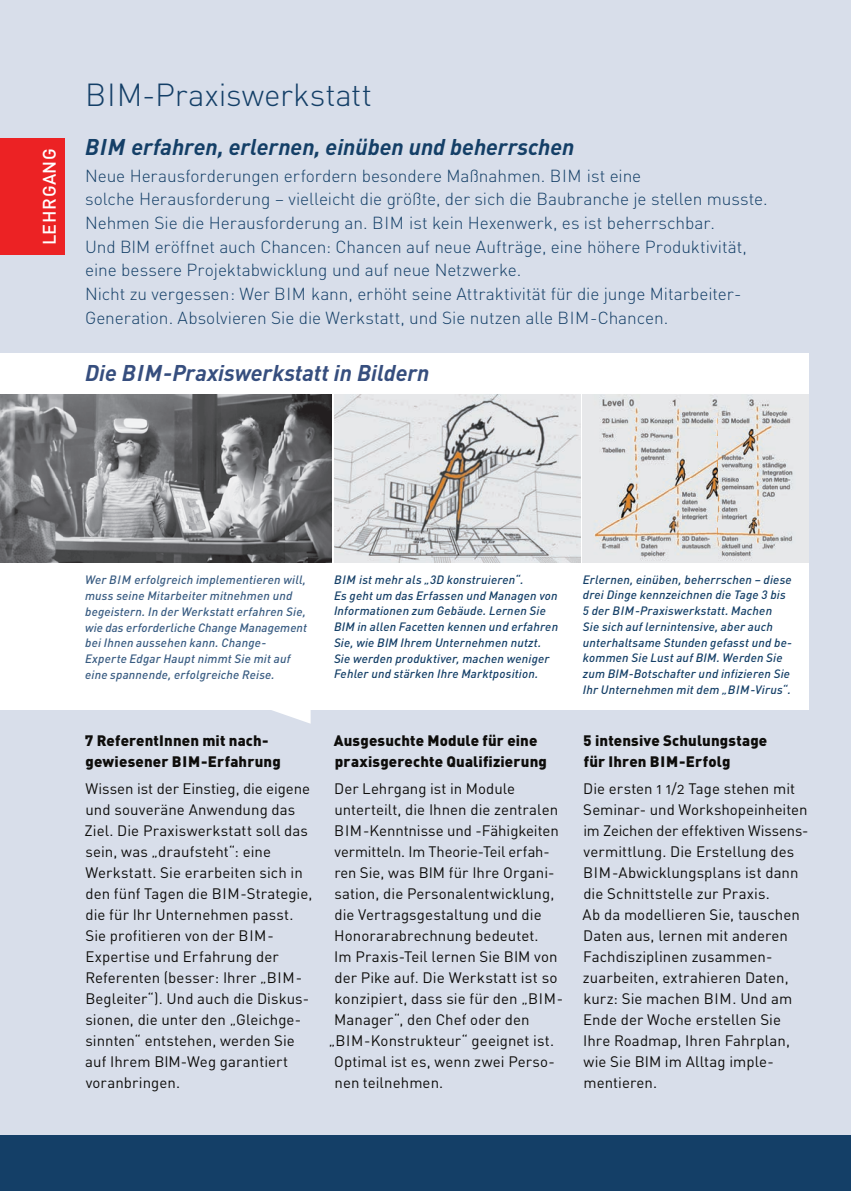
<style>
.page{position:relative;width:851px;height:1191px;background:#fff}
.page>*{position:absolute;margin:0;border:0;box-sizing:border-box;transform-origin:0 0}
.t1{font:300 31.5px "DIN Pro";letter-spacing:-.005em;color:#143f67}
.t2{font:italic 700 22.5px "DIN Pro";color:#143f67}
.t3{font:italic 700 22.5px "DIN Pro";color:#364e7e}
.t4{font:500 18px "DIN Pro";letter-spacing:.035em;color:#fff}
.t5{font:300 17.25px/23.7px "DIN Pro";letter-spacing:-.005em;color:#143f67}
.t6{font:15px/21px "DIN Pro";letter-spacing:.005em;color:#0e0d0b}
.t7{font:900 15px/21px "DIN Pro";letter-spacing:.01em;color:#0e0d0b}
.t8{font:italic 500 12px/15.8px "DIN Pro";letter-spacing:.015em;color:#143f67}
.t9{font:italic 500 12px/15.8px "DIN Pro";letter-spacing:.015em;color:#395c82}
</style>
<div class="page">
<div style="left:0;top:0;width:850px;height:1178px;background:#d8deea"></div>
<div style="left:0;top:1135px;width:850px;height:56px;background:#143f67"></div>
<div style="left:0;top:353px;width:808px;height:356px;background:#fff"></div>
<hr style="left:850px;top:0;width:1px;height:138px;background:#143f67">
<svg style="left:270px;top:709px;width:40px;height:14px"></svg>
<img style="left:0;top:394px;width:331px;height:168px">
<img style="left:334px;top:394px;width:246px;height:168px">
<img style="left:583px;top:394px;width:225px;height:168px">
<div style="left:0;top:138px;width:64px;height:117px;background:#ec2224"></div>
<p class="t4" style="left:37px;top:245px;width:99px;rotate:-90deg">LEHRGANG</p>
<p class="t1" style="left:85px;top:74px;width:288px">B I M-Praxiswerkstatt</p>
<p class="t2" style="left:85px;top:132px;width:491px">BIM erfahren, erlernen, einüben und beherrschen</p>
<p class="t5" style="left:85px;top:163px;width:684px">Neue Herausforderungen erfordern besondere Maßnahmen. BIM ist eine<br>solche Heraus forderung – vielleicht die größte, der sich die Baubranche je stellen musste.<br>Nehmen Sie die Herausforderung an. BIM ist kein Hexenwerk, es ist beherrschbar.<br>Und BIM eröffnet auch Chancen: Chancen auf neue Aufträge, eine höhere Produktivität, eine bessere Projektabwicklung und auf neue Netzwerke.<br>Nicht zu vergessen: Wer BIM kann, erhöht seine Attraktivität für die junge Mitarbeiter-Generation. Absolvieren Sie die Werkstatt, und Sie nutzen alle BIM-Chancen.</p>
<p class="t3" style="left:85px;top:358px;width:346px">Die BIM-Praxiswerkstatt in Bildern</p>
<p class="t9" style="left:85px;top:572px;width:223px">Wer BIM erfolgreich implementieren will, muss seine Mitarbeiter mitnehmen und begeistern. In der Werkstatt erfahren Sie, wie das erforderliche Change Management bei Ihnen aussehen kann. Change-Experte Edgar Haupt nimmt Sie mit auf eine spannende, erfolgreiche Reise.</p>
<p class="t8" style="left:334px;top:571px;width:225px">BIM ist mehr als „3D konstruieren“.<br>Es geht um das Erfassen und Managen von Informationen zum Gebäude. Lernen Sie BIM in allen Facetten kennen und erfahren Sie, wie BIM Ihrem Unternehmen nutzt.<br>Sie werden produktiver, machen weniger Fehler und stärken Ihre Marktposition.</p>
<p class="t8" style="left:583px;top:571px;width:210px">Erlernen, einüben, beherrschen – diese drei Dinge kennzeichnen die Tage 3 bis 5 der BIM-Praxiswerkstatt. Machen<br>Sie sich auf lernintensive, aber auch unterhaltsame Stunden gefasst und be&shy;kommen Sie Lust auf BIM. Werden Sie zum BIM-Botschafter und infizieren Sie Ihr Unternehmen mit dem „BIM-Virus“.</p>
<p class="t7" style="left:85px;top:730px;width:197px">7 ReferentInnen mit nach&shy;gewiesener BIM-Erfahrung</p>
<p class="t6" style="left:84px;top:777px;width:229px">Wissen ist der Einstieg, die eigene und souveräne Anwendung das<br>Ziel. Die Praxiswerkstatt soll das sein, was „draufsteht“: eine<br>Werkstatt. Sie erarbeiten sich in den fünf Tagen die BIM-Strategie, die für Ihr Unternehmen passt.<br>Sie profitieren von der BIM-<br>Expertise und Erfahrung der<br>Referenten (besser: Ihrer „BIM-<br>Begleiter“). Und auch die Diskus&shy;sionen, die unter den „Gleichge&shy;sinnten“ entstehen, werden Sie auf Ihrem BIM-Weg garantiert voranbringen.</p>
<p class="t7" style="left:334px;top:730px;width:215px">Ausgesuchte Module für eine praxisgerechte Qualifizierung</p>
<p class="t6" style="left:334px;top:777px;width:182px">Der Lehrgang ist in Module</p>
<p class="t6" style="left:334px;top:798px;width:225px">unterteilt, die Ihnen die zentralen</p>
<p class="t6" style="left:334px;top:819px;width:226px">BIM-Kenntnisse und -Fähigkeiten</p>
<p class="t6" style="left:334px;top:840px;width:217px">vermitteln. Im Theorie-Teil erfah-</p>
<p class="t6" style="left:334px;top:861px;width:222px">ren Sie, was BIM für Ihre Organi-</p>
<p class="t6" style="left:334px;top:882px;width:221px">sation, die Personalentwicklung,</p>
<p class="t6" style="left:334px;top:903px;width:209px">die Vertragsgestaltung und die</p>
<p class="t6" style="left:334px;top:924px;width:206px">Honorarabrechnung bedeutet.</p>
<p class="t6" style="left:334px;top:945px;width:225px">Im Praxis-Teil lernen Sie BIM von</p>
<p class="t6" style="left:334px;top:966px;width:225px">der Pike auf. Die Werkstatt ist so</p>
<p class="t6" style="left:334px;top:987px;width:230px">konzipiert, dass sie für den „BIM-</p>
<p class="t6" style="left:334px;top:1008px;width:197px">Manager“, den Chef oder den</p>
<p class="t6" style="left:329px;top:1029px;width:227px">„BIM-Konstrukteur“ geeignet ist.</p>
<p class="t6" style="left:334px;top:1050px;width:222px">Optimal ist es, wenn zwei Perso-</p>
<p class="t6" style="left:334px;top:1071px;width:110px">nen teilnehmen.</p>
<p class="t7" style="left:583px;top:730px;width:185px">5 intensive Schulungstage für Ihren BIM-Erfolg</p>
<p class="t6" style="left:582px;top:777px;width:227px">Die ersten 1 1/2 Tage stehen mit<br>Seminar- und Workshopeinheiten im Zeichen der effek tiven Wissens&shy;vermittlung. Die Erstellung des<br>BIM-Abwicklungsplans ist dann die Schnittstelle zur Praxis.<br>Ab da modellieren Sie, tauschen<br>Daten aus, lernen mit anderen<br>Fachdisziplinen zusammen&shy;zuarbeiten, extrahieren Daten, kurz: Sie machen BIM. Und am<br>Ende der Woche erstellen Sie<br>Ihre Roadmap, Ihren Fahrplan, wie Sie BIM im Alltag imple&shy;mentieren.</p>
</div>
